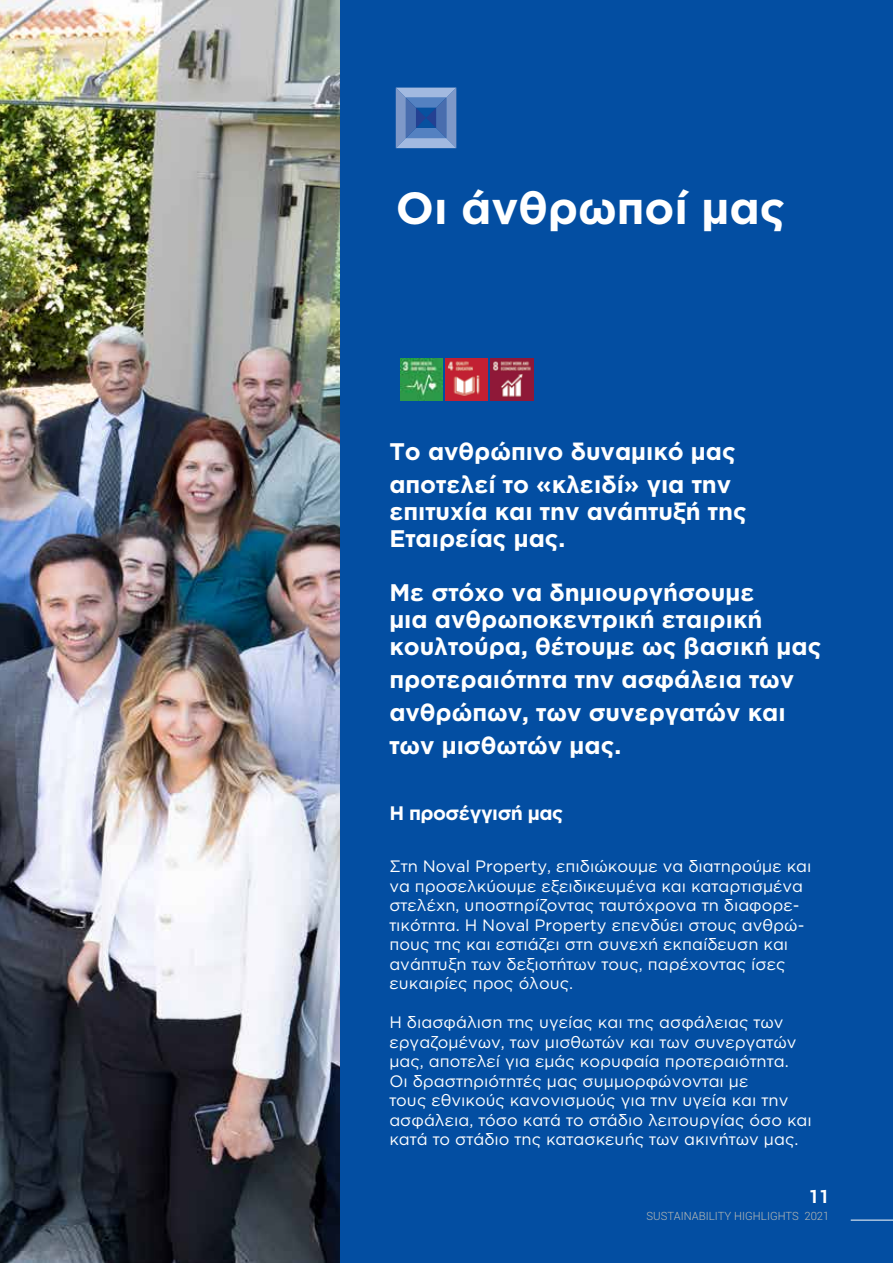
<style>
.page{position:relative;width:893px;height:1263px;background:#fff}
.page>*{position:absolute;margin:0;border:0;box-sizing:border-box;transform-origin:0 0}
.t1{font:700 45px "Gotham";color:#fff}
.t2{font:700 24px/33px "Gotham";color:#fff}
.t3{font:700 19.5px "Gotham";letter-spacing:-.025em;color:#fff}
.t4{font:700 18px "Roboto";color:#fff}
.t5{font:16.5px/19.5px "Gotham";color:#fff}
.t6{font:300 11.25px "Roboto";color:#bcbbb3}
</style>
<div class="page">
<img style="left:0;top:0;width:340px;height:1263px">
<div style="left:340px;top:0;width:553px;height:1263px;background:#034ea2"></div>
<svg style="left:396px;top:88px;width:60px;height:60px;background:#6a8bc2"></svg>
<img style="left:445px;top:358px;width:43px;height:43px">
<img style="left:400px;top:358px;width:43px;height:43px">
<img style="left:490px;top:358px;width:43px;height:43px">
<hr style="left:851px;top:1220px;width:42px;height:1px;background:#fff">
<h1 class="t1" style="left:396px;top:182px;width:391px">Οι άνθρωποί μας</h1>
<h2 class="t2" style="left:389px;top:434px;width:348px">Το ανθρώπινο δυναμικό μας αποτελεί το «κλειδί» για την</h2>
<h2 class="t2" style="left:389px;top:497px;width:359px;line-height:27px">επιτυχία και την ανάπτυξή της<br>Εταιρείας μας.</h2>
<h2 class="t2" style="left:389px;top:578px;width:434px;line-height:27px">Με στόχο να δημιουργήσουμε<br>μια ανθρωποκεντρική εταιρική κουλτούρα, θέτουμε ως βασική μας</h2>
<h2 class="t2" style="left:389px;top:662px;width:406px">προτεραιότητα την ασφάλεια των ανθρώπων, των συνεργατών και των μισθωτών μας.</h2>
<p class="t3" style="left:389px;top:802px;width:175px">Η προσέγγισή μας</p>
<p class="t5" style="left:389px;top:856px;width:424px">Στη Noval Property, επιδιώκουμε να διατηρούμε και να προσελκύουμε εξειδικευμένα και καταρτισμένα στελέχη, υποστηρίζοντας ταυτόχρονα τη διαφορε&shy;τικότητα. Η Noval Property επενδύει στους ανθρώ&shy;πους της και εστιάζει στη συνεχή εκπαίδευση και ανάπτυξη των δεξιοτήτων τους, παρέχοντας ίσες ευκαιρίες προς όλους.</p>
<p class="t5" style="left:389px;top:1012px;width:424px">Η διασφάλιση της υγείας και της ασφάλειας των εργαζομένων, των μισθωτών και των συνεργατών μας, αποτελεί για εμάς κορυφαία προτεραιότητα.<br>Οι δραστηριότητές μας συμμορφώνονται με<br>τους εθνικούς κανονισμούς για την υγεία και την ασφάλεια, τόσο κατά το στάδιο λειτουργίας όσο και κατά το στάδιο της κατασκευής των ακινήτων μας.</p>
<p class="t4" style="left:809px;top:1183px;width:22px">11</p>
<p class="t6" style="left:646px;top:1209px;width:184px">SUSTAINABILITY HIGHLIGHTS 2021</p>
</div>
